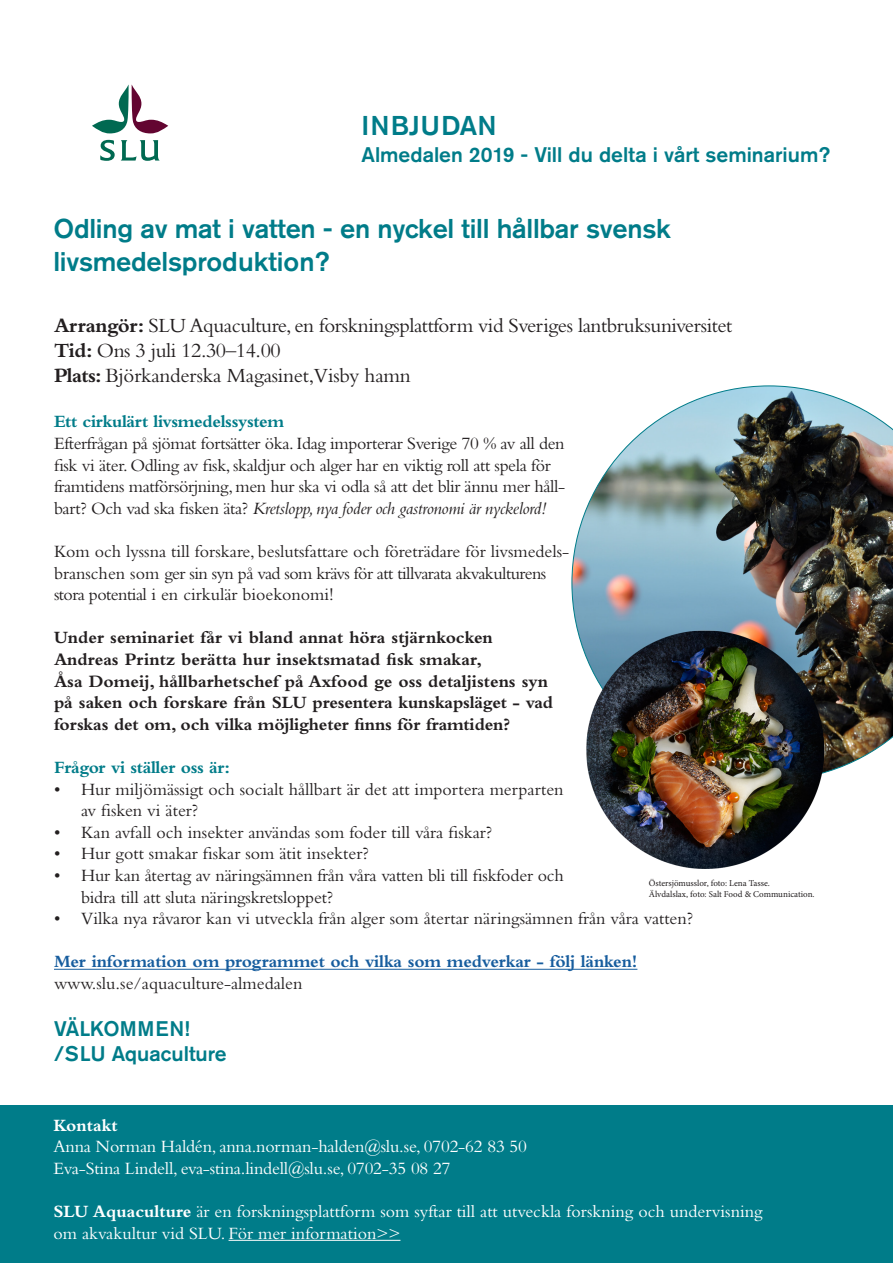
<style>
.page{position:relative;width:893px;height:1263px;background:#fff}
.page>*{position:absolute;margin:0;border:0;box-sizing:border-box;transform-origin:0 0}
.t1{font:500 27px/32.4px "Akzidenz Grotesk Std";letter-spacing:-.01em;color:#007c89}
.t2{font:500 27px "Akzidenz Grotesk Std";letter-spacing:.04em;color:#007c89}
.t3{font:21px "Bembo Std";letter-spacing:-.02em;color:#231f20}
.t4{font:500 21px/25.2px "Akzidenz Grotesk Std";color:#007c89}
.t5{font:18px/21.6px "Bembo Std";letter-spacing:-.01em;color:#231f20}
.t6{font:700 18px/21.6px "Bembo Std";color:#231f20}
.t7{font:18px/21.6px "Bembo Std";color:#fff}
.t8{font:700 18px/21.6px "Bembo Std";letter-spacing:-.01em;color:#175d9e}
.t9{font:700 18px "Bembo Std";letter-spacing:-.02em;color:#007c89}
.t10{font:9px/10.8px "Minion Pro";letter-spacing:-.005em;color:#231f20}
.s1{font-weight:700}
.s2{font-style:italic}
.s3{font-weight:400;color:#231f20}
</style>
<div class="page">
<img style="left:572px;top:385px;width:321px;height:385px">
<svg style="left:92px;top:85px;width:76px;height:48px"></svg>
<svg style="left:100px;top:140px;width:15px;height:21px"></svg>
<svg style="left:121px;top:140px;width:39px;height:21px"></svg>
<hr style="left:54px;top:969px;width:583px;height:1px;background:#175d9e">
<img style="left:579px;top:624px;width:255px;height:245px">
<div style="left:0;top:1106px;width:893px;height:157px;background:#007c89"></div>
<hr style="left:229px;top:1240px;width:171px;height:1px;background:#fff">
<p class="t2" style="left:361px;top:109px;width:137px">INBJUDAN</p>
<p class="t4" style="left:361px;top:142px;width:470px">Almedalen 2019 - Vill du delta i vårt seminarium?</p>
<p class="t1" style="left:53px;top:212px;width:619px">Odling av mat i vatten - en nyckel till hållbar svensk livsmedelsproduktion?</p>
<p class="t3" style="left:54px;top:313px;width:680px"><span class="s1">Arrangör:</span> SLU Aquaculture, en forskningsplattform vid Sveriges lantbruksuniversitet</p>
<p class="t3" style="left:54px;top:338px;width:228px"><span class="s1">Tid:</span> Ons 3 juli 12.30–14.00</p>
<p class="t3" style="left:54px;top:364px;width:358px"><span class="s1">Plats:</span> Björkanderska Magasinet,Visby hamn</p>
<p class="t9" style="left:54px;top:412px;width:232px">Ett cirkulärt livsmedelssystem</p>
<p class="t5" style="left:54px;top:432px;width:513px">Efterfrågan på sjömat fortsätter öka. Idag importerar Sverige 70 % av all den fisk vi äter. Odling av fisk, skaldjur och alger har en viktig roll att spela för framtidens matförsörjning, men hur ska vi odla så att det blir ännu mer håll&shy;bart? Och vad ska fisken äta? <span class="s2">Kretslopp, nya foder och gastronomi är nyckelord!</span></p>
<p class="t5" style="left:54px;top:540px;width:517px">Kom och lyssna till forskare, beslutsfattare och företrädare för livsmedels&shy;branschen som ger sin syn på vad som krävs för att tillvarata akvakulturens stora potential i en cirkulär bioekonomi!</p>
<p class="t6" style="left:54px;top:627px;width:440px">Under seminariet får vi bland annat höra stjärnkocken</p>
<p class="t6" style="left:54px;top:648px;width:429px">Andreas Printz berätta hur insektsmatad fisk smakar,</p>
<p class="t6" style="left:54px;top:670px;width:501px">Åsa Domeij, hållbarhetschef på Axfood ge oss detaljistens syn på saken och forskare från SLU presentera kunskapsläget - vad forskas det om, och vilka möjligheter finns för framtiden?</p>
<p class="t9" style="left:54px;top:757px;width:178px">Frågor vi ställer oss är:</p>
<p class="t5" style="left:81px;top:778px;width:484px;text-indent:-27px">• Hur miljömässigt och socialt hållbart är det att importera merparten av fisken vi äter?</p>
<p class="t5" style="left:54px;top:821px;width:440px">• Kan avfall och insekter användas som foder till våra fiskar?</p>
<p class="t5" style="left:54px;top:843px;width:316px">• Hur gott smakar fiskar som ätit insekter?</p>
<p class="t5" style="left:81px;top:864px;width:484px;text-indent:-27px">• Hur kan återtag av näringsämnen från våra vatten bli till fiskfoder och bidra till att sluta näringskretsloppet?</p>
<p class="t5" style="left:54px;top:907px;width:641px">• Vilka nya råvaror kan vi utveckla från alger som återtar näringsämnen från våra vatten?</p>
<p class="t8" style="left:54px;top:951px;width:585px">Mer information om programmet och vilka som medverkar - följ länken! <span class="s3">www.slu.se/aquaculture-almedalen</span></p>
<p class="t4" style="left:54px;top:1015px;width:174px">VÄLKOMMEN! /SLU Aquaculture</p>
<p class="t10" style="left:649px;top:878px;width:167px">Östersjömusslor, foto: Lena Tasse.<br>Älvdalslax, foto: Salt Food &amp; Communication.</p>
<p class="t7" style="left:53px;top:1114px;width:475px"><span class="s1">Kontakt<br></span>Anna Norman Haldén, anna.norman-halden@slu.se, 0702-62 83 50<br>Eva-Stina Lindell, eva-stina.lindell@slu.se, 0702-35 08 27</p>
<p class="t7" style="left:53px;top:1200px;width:711px"><span class="s1">SLU Aquaculture</span> är en forskningsplattform som syftar till att utveckla forskning och undervisning om akvakultur vid SLU. För mer information&gt;&gt;</p>
</div>
